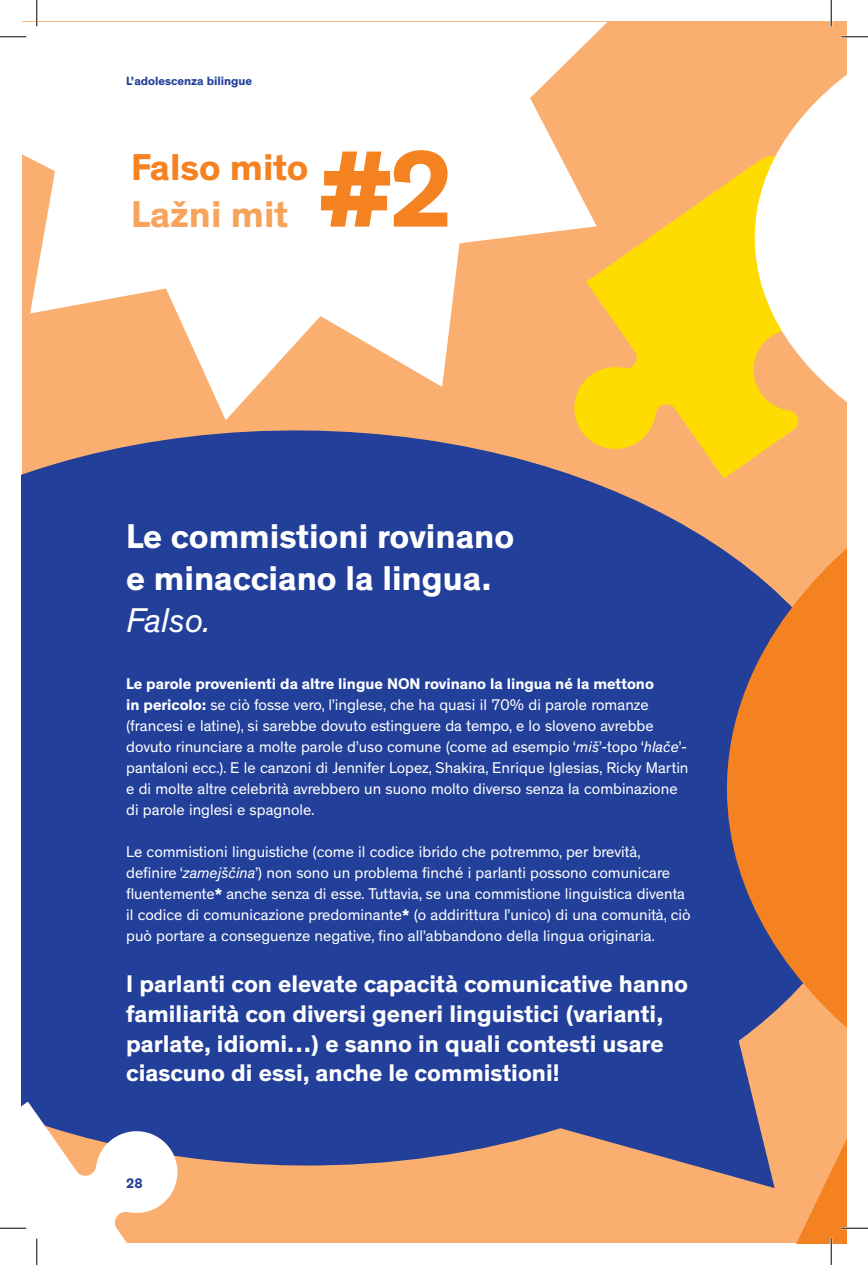
<style>
.page{position:relative;width:868px;height:1265px;background:#fff}
.page>*{position:absolute;margin:0;border:0;box-sizing:border-box;transform-origin:0 0}
.t1{font:700 110.25px "Theinhardt";color:#f58220}
.t2{font:700 37.98px "Theinhardt";color:#f58220}
.t3{font:700 37.98px "Theinhardt";color:#f8a35c}
.t4{font:700 35px/42px "Theinhardt";color:#fff}
.t5{font:italic 35px "Theinhardt";letter-spacing:-.005em;color:#fff}
.t6{font:700 24.5px/29.8px "Theinhardt";color:#fff}
.t7{font:15.75px/21px "Theinhardt";color:#fff}
.t8{font:700 14px "Theinhardt";color:#223f99}
.t9{font:700 12.25px "Theinhardt";color:#223f99}
.s1{font-weight:700}
.s2{font-style:italic}
</style>
<div class="page">
<div style="left:22px;top:22px;width:823px;height:1220px;background:#faaf71"></div>
<svg style="left:576px;top:165px;width:177px;height:262px;fill:#ffdc01"></svg>
<div style="left:22px;top:427px;width:702px;height:747px;background:#223f99"></div>
<svg style="left:724px;top:365px;width:121px;height:877px"></svg>
<svg style="left:22px;top:22px;width:585px;height:398px;fill:#fff"></svg>
<svg style="left:753px;top:22px;width:92px;height:531px"></svg>
<hr style="left:0;top:36px;width:26px;height:2px;background:#fff">
<hr style="left:841px;top:36px;width:26px;height:2px;background:#fff">
<hr style="left:841px;top:1226px;width:26px;height:2px;background:#fff">
<hr style="left:36px;top:0;width:2px;height:26px;background:#fff">
<hr style="left:829px;top:0;width:3px;height:26px;background:#fff">
<hr style="left:829px;top:1238px;width:3px;height:26px;background:#fff">
<svg style="left:0;top:36px;width:26px;height:1px"></svg>
<svg style="left:841px;top:36px;width:26px;height:1px"></svg>
<svg style="left:841px;top:1227px;width:26px;height:1px"></svg>
<svg style="left:36px;top:0;width:1px;height:26px"></svg>
<svg style="left:0;top:1101px;width:182px;height:163px"></svg>
<svg style="left:830px;top:0;width:1px;height:26px"></svg>
<svg style="left:830px;top:1238px;width:1px;height:26px"></svg>
<p class="t9" style="left:126px;top:73px;width:127px">L’adolescenza bilingue</p>
<h2 class="t2" style="left:131px;top:144px;width:179px">Falso mito</h2>
<h2 class="t3" style="left:131px;top:190px;width:159px">Lažni mit</h2>
<h1 class="t1" style="left:323px;top:121px;width:132px">#2</h1>
<h3 class="t4" style="left:126px;top:516px;width:389px">Le commistioni rovinano e minacciano la lingua.</h3>
<h3 class="t5" style="left:126px;top:600px;width:85px">Falso.</h3>
<p class="t7" style="left:126px;top:673px;width:563px"><span class="s1">Le parole provenienti da altre lingue NON rovinano la lingua né la mettono<br>in pericolo:</span> se ciò fosse vero, l’inglese, che ha quasi il 70% di parole romanze (francesi e latine), si sarebbe dovuto estinguere da tempo, e lo sloveno avrebbe dovuto rinunciare a molte parole d’uso comune (come ad esempio ‘<span class="s2">miš</span>’-topo ‘<span class="s2">hlače</span>’- pantaloni ecc.). E le canzoni di Jennifer Lopez, Shakira, Enrique Iglesias, Ricky Martin e di molte altre celebrità avrebbero un suono molto diverso senza la combinazione di parole inglesi e spagnole.</p>
<p class="t7" style="left:126px;top:841px;width:565px">Le commistioni linguistiche (come il codice ibrido che potremmo, per brevità, definire ‘<span class="s2">zamejščina</span>’) non sono un problema finché i parlanti possono comunicare fluentemente<span class="s1">*</span> anche senza di esse. Tuttavia, se una commistione linguistica diventa il codice di comunicazione predominante<span class="s1">*</span> (o addirittura l’unico) di una comunità, ciò può portare a conseguenze negative, fino all’abbandono della lingua originaria.</p>
<h3 class="t6" style="left:126px;top:969px;width:563px">I parlanti con elevate capacità comunicative hanno familiarità con diversi generi linguistici (varianti, parlate, idiomi…) e sanno in quali contesti usare ciascuno di essi, anche le commistioni!</h3>
<p class="t8" style="left:126px;top:1174px;width:18px">28</p>
</div>
